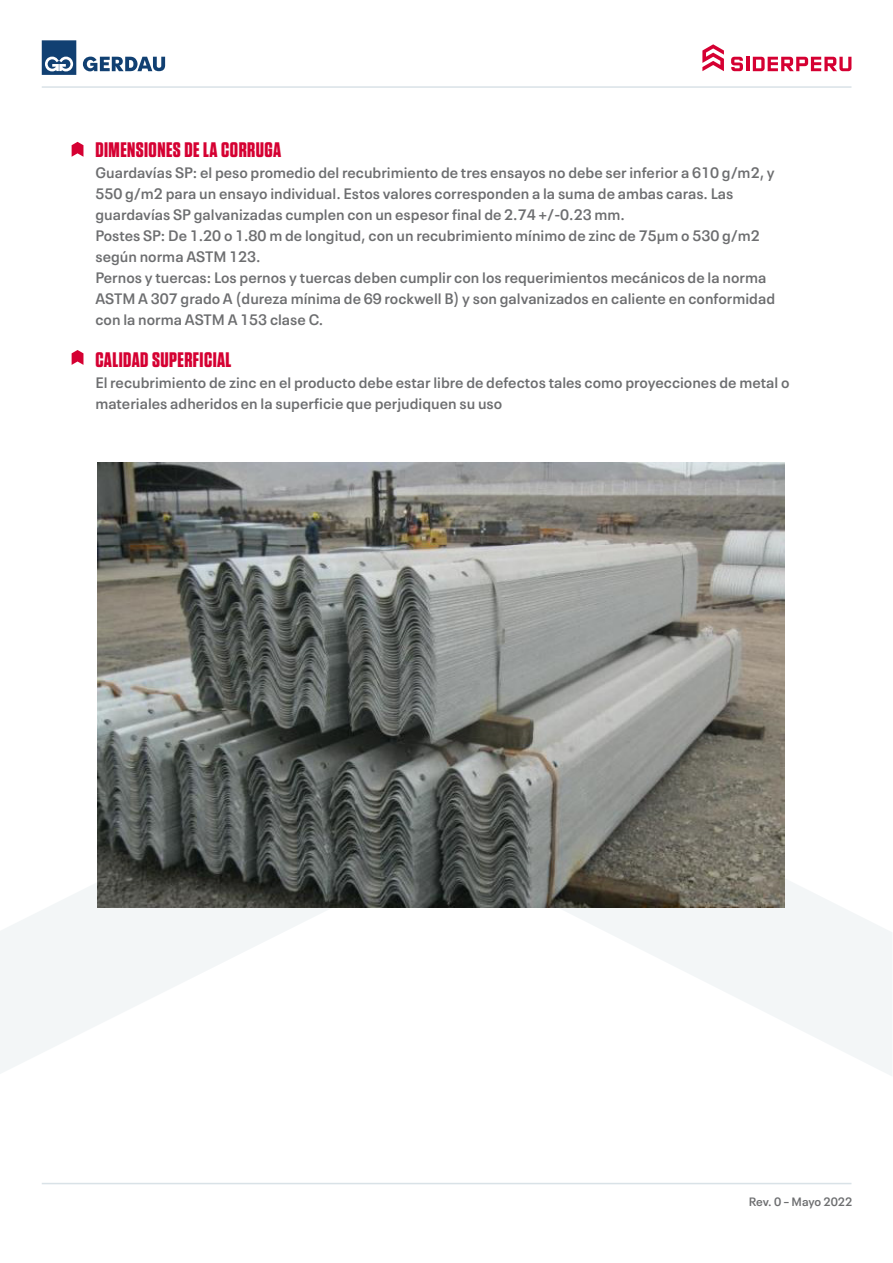
<style>
.page{position:relative;width:893px;height:1263px;background:#fff}
.page>*{position:absolute;margin:0;border:0;box-sizing:border-box;transform-origin:0 0}
.t1{font:700 21px "Tungsten";letter-spacing:.02em;color:#d50032}
.t2{font:600 15px/21px "Neue Plak Text";color:#6d6e70}
.t3{font:600 12px "Neue Plak Text";letter-spacing:-.01em;color:#6d6e70}
</style>
<div class="page">
<svg style="left:0;top:708px;width:892px;height:368px"></svg>
<svg style="left:731px;top:57px;width:12px;height:14px"></svg>
<hr style="left:746px;top:57px;width:3px;height:14px;background:#d50032">
<svg style="left:753px;top:57px;width:98px;height:14px"></svg>
<svg style="left:702px;top:44px;width:22px;height:27px"></svg>
<svg style="left:83px;top:57px;width:82px;height:14px"></svg>
<svg style="left:42px;top:40px;width:34px;height:35px"></svg>
<hr style="left:42px;top:86px;width:809px;height:2px;background:#d9e2e7">
<hr style="left:42px;top:1183px;width:809px;height:1px;background:#d9e2e7">
<svg style="left:72px;top:350px;width:11px;height:15px"></svg>
<svg style="left:72px;top:142px;width:11px;height:15px"></svg>
<img style="left:97px;top:462px;width:687px;height:445px">
<h1 class="t1" style="left:95px;top:138px;width:187px">DIMENSIONES DE LA CORRUGA</h1>
<p class="t2" style="left:95px;top:160px;width:681px">Guardavías SP: el peso promedio del recubrimiento de tres ensayos no debe ser inferior a 610 g/m2, y 550 g/m2 para un ensayo individual. Estos valores corresponden a la suma de ambas caras. Las guardavías SP galvanizadas cumplen con un espesor final de 2.74 +/-0.23 mm.<br>Postes SP: De 1.20 o 1.80 m de longitud, con un recubrimiento mínimo de zinc de 75μm o 530 g/m2 según norma ASTM 123.<br>Pernos y tuercas: Los pernos y tuercas deben cumplir con los requerimientos mecánicos de la norma ASTM A 307 grado A (dureza mínima de 69 rockwell B) y son galvanizados en caliente en conformidad con la norma ASTM A 153 clase C.</p>
<h1 class="t1" style="left:95px;top:348px;width:137px">CALIDAD SUPERFICIAL</h1>
<p class="t2" style="left:95px;top:370px;width:695px">El recubrimiento de zinc en el producto debe estar libre de defectos tales como proyecciones de metal o materiales adheridos en la superficie que perjudiquen su uso</p>
<p class="t3" style="left:749px;top:1192px;width:105px">Rev. 0 – Mayo 2022</p>
</div>
